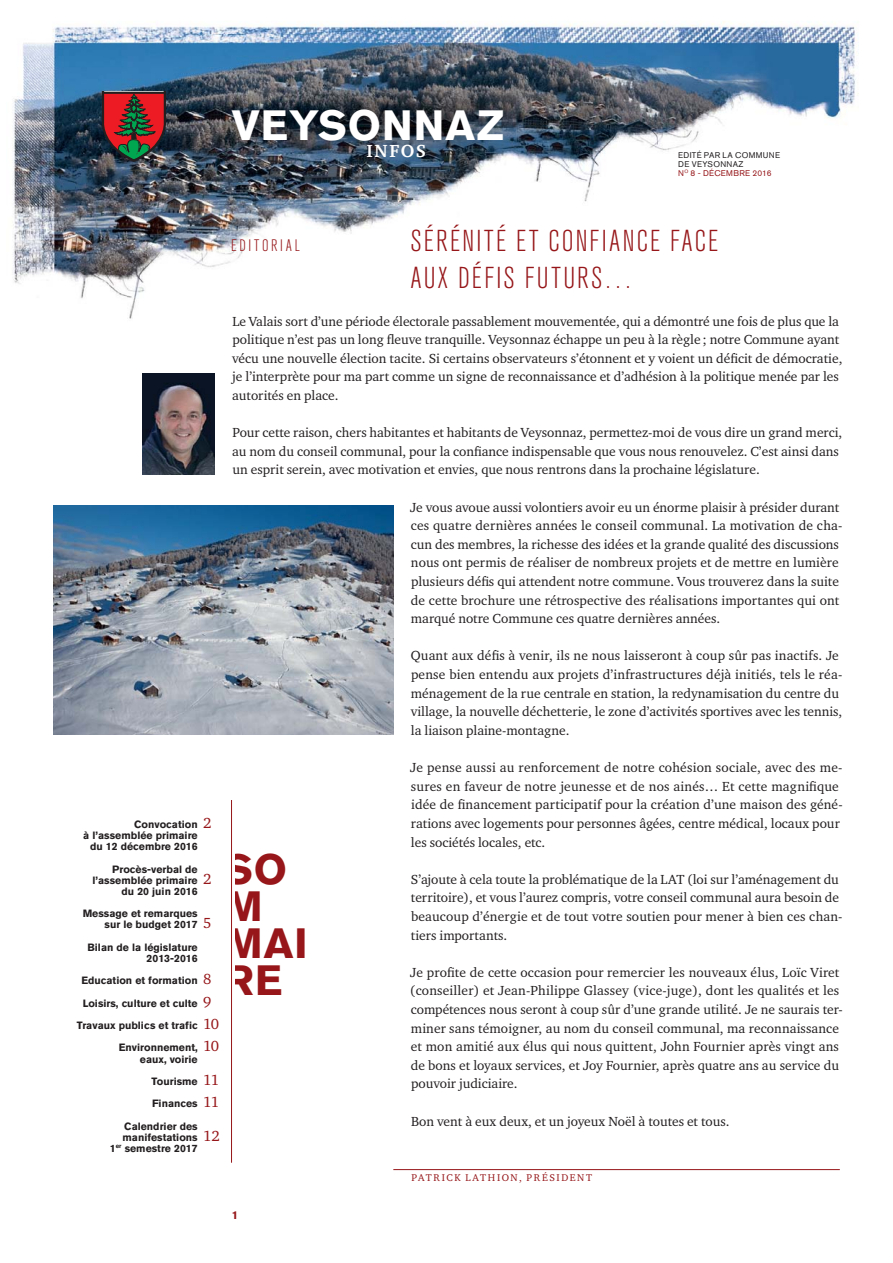
<style>
.page{position:relative;width:893px;height:1263px;background:#fff}
.page>*{position:absolute;margin:0;border:0;box-sizing:border-box;transform-origin:0 0}
.t1{font:700 42px "Akzidenz Grotesk BQ";letter-spacing:.025em;color:#fff}
.t2{font:700 42px/37.2px "Akzidenz Grotesk BQ";letter-spacing:.025em;color:#961619}
.t3{font:300 condensed 30px/37.2px "Akzidenz Grotesk BQ";letter-spacing:.075em;color:#961619}
.t4{font:700 18px "Charter ITC Std";letter-spacing:.085em;color:#fff}
.t5{font:300 condensed 16.5px "Akzidenz Grotesk BQ";letter-spacing:.165em;color:#961619}
.t6{font:15px/22.4px "Charter ITC Std";color:#961619}
.t7{font:13.5px/18.6px "Charter ITC Std";color:#231f20}
.t8{font:700 11.25px "Akzidenz Grotesk BQ";color:#961619}
.t9{font:700 10.5px/11.1px "Akzidenz Grotesk BQ";color:#231f20;text-align:right}
.t10{font:10.05px "Charter ITC Std";letter-spacing:.16em;color:#961619}
.t11{font:8.25px/9.3px "Akzidenz Grotesk BQ";letter-spacing:.04em;color:#231f20}
.s1{color:#961619}
</style>
<div class="page">
<img style="left:13px;top:21px;width:846px;height:298px">
<img style="left:53px;top:505px;width:340px;height:230px">
<hr style="left:393px;top:1169px;width:447px;height:1px;background:#961619">
<svg style="left:102px;top:92px;width:64px;height:71px;background:#7b3630"></svg>
<img style="left:142px;top:373px;width:73px;height:101px">
<hr style="left:231px;top:800px;width:1px;height:363px;background:#961619">
<h1 class="t1" style="left:232px;top:109px;width:273px">VEYSONNAZ</h1>
<h3 class="t4" style="left:366px;top:141px;width:61px">INFOS</h3>
<p class="t11" style="left:678px;top:151px;width:103px">EDITÉ PAR LA COMMUNE<br>DE VEYSONNAZ<br><span class="s1">N</span><sup>O</sup> <span class="s1">8 - DÉCEMBRE 2016</span></p>
<p class="t5" style="left:231px;top:239px;width:70px">EDITORIAL</p>
<h2 class="t3" style="left:410px;top:226px;width:309px">SÉRÉNITÉ ET CONFIANCE FACE<br>AUX DÉFIS FUTURS…</h2>
<p class="t7" style="left:232px;top:312px;width:612px">Le Valais sort d’une période électorale passablement mouvementée, qui a démontré une fois de plus que la politique n’est pas un long fleuve tranquille. Veysonnaz échappe un peu à la règle ; notre Commune ayant vécu une nouvelle élection tacite. Si certains observateurs s’étonnent et y voient un déficit de démocratie, je l’interprète pour ma part comme un signe de reconnaissance et d’adhésion à la politique menée par les autorités en place.</p>
<p class="t7" style="left:232px;top:424px;width:612px">Pour cette raison, chers habitantes et habitants de Veysonnaz, permettez-moi de vous dire un grand merci, au nom du conseil communal, pour la confiance indispensable que vous nous renouvelez. C’est ainsi dans un esprit serein, avec motivation et envies, que nous rentrons dans la prochaine législature.</p>
<p class="t7" style="left:410px;top:498px;width:434px">Je vous avoue aussi volontiers avoir eu un énorme plaisir à présider durant ces quatre dernières années le conseil communal. La motivation de cha&shy;cun des membres, la richesse des idées et la grande qualité des discussions nous ont permis de réaliser de nombreux projets et de mettre en lumière plusieurs défis qui attendent notre commune. Vous trouverez dans la suite de cette brochure une rétrospective des réalisations importantes qui ont marqué notre Commune ces quatre dernières années.</p>
<p class="t7" style="left:411px;top:647px;width:433px">Quant aux défis à venir, ils ne nous laisseront à coup sûr pas inactifs. Je pense bien entendu aux projets d’infrastructures déjà initiés, tels le réa&shy;ménagement de la rue centrale en station, la redynamisation du centre du village, la nouvelle déchetterie, le zone d’activités sportives avec les tennis, la liaison plaine-montagne.</p>
<p class="t7" style="left:410px;top:759px;width:434px">Je pense aussi au renforcement de notre cohésion sociale, avec des me&shy;sures en faveur de notre jeunesse et de nos ainés… Et cette magnifique idée de financement participatif pour la création d’une maison des géné&shy;rations avec logements pour personnes âgées, centre médical, locaux pour les sociétés locales, etc.</p>
<p class="t7" style="left:411px;top:870px;width:433px">S’ajoute à cela toute la problématique de la LAT (loi sur l’aménagement du territoire), et vous l’aurez compris, votre conseil communal aura besoin de beaucoup d’énergie et de tout votre soutien pour mener à bien ces chan&shy;tiers importants.</p>
<p class="t7" style="left:410px;top:963px;width:434px">Je profite de cette occasion pour remercier les nouveaux élus, Loïc Viret (conseiller) et Jean-Philippe Glassey (vice-juge), dont les qualités et les compétences nous seront à coup sûr d’une grande utilité. Je ne saurais ter&shy;miner sans témoigner, au nom du conseil communal, ma reconnaissance et mon amitié aux élus qui nous quittent, John Fournier après vingt ans de bons et loyaux services, et Joy Fournier, après quatre ans au service du pouvoir judiciaire.</p>
<p class="t7" style="left:411px;top:1112px;width:320px">Bon vent à eux deux, et un joyeux Noël à toutes et tous.</p>
<p class="t6" style="left:203px;top:812px;width:10px">2</p>
<p class="t9" style="left:83px;top:820px;width:116px">Convocation<br>à l’assemblée primaire du 12 décembre 2016</p>
<p class="t9" style="left:92px;top:864px;width:107px">Procès-verbal de l’assemblée primaire du 20 juin 2016</p>
<p class="t9" style="left:83px;top:909px;width:117px">Message et remarques sur le budget 2017</p>
<p class="t9" style="left:87px;top:943px;width:112px">Bilan de la législature<br>2013-2016</p>
<p class="t9" style="left:77px;top:970px;width:122px;line-height:22.4px">Education et formation<br>Loisirs, culture et culte<br>Travaux publics et trafic<br>Environnement,</p>
<p class="t9" style="left:124px;top:1049px;width:75px;line-height:22.4px">eaux, voirie<br>Tourisme<br>Finances<br>Calendrier des</p>
<p class="t9" style="left:110px;top:1133px;width:89px">manifestations<br>1<sup>er</sup> semestre 2017</p>
<h1 class="t2" style="left:224px;top:855px;width:85px">SO<br>M<br>MAI<br>RE</h1>
<p class="t6" style="left:203px;top:868px;width:10px">2</p>
<p class="t6" style="left:203px;top:913px;width:10px">5</p>
<p class="t6" style="left:203px;top:969px;width:18px">8<br>9<br>10<br>10</p>
<p class="t6" style="left:203px;top:1069px;width:18px">11<br>11</p>
<p class="t6" style="left:203px;top:1125px;width:18px">12</p>
<p class="t8" style="left:232px;top:1210px;width:8px">1</p>
<p class="t10" style="left:411px;top:1173px;width:182px">PATRICK LATHION, PRÉSIDENT</p>
</div>
